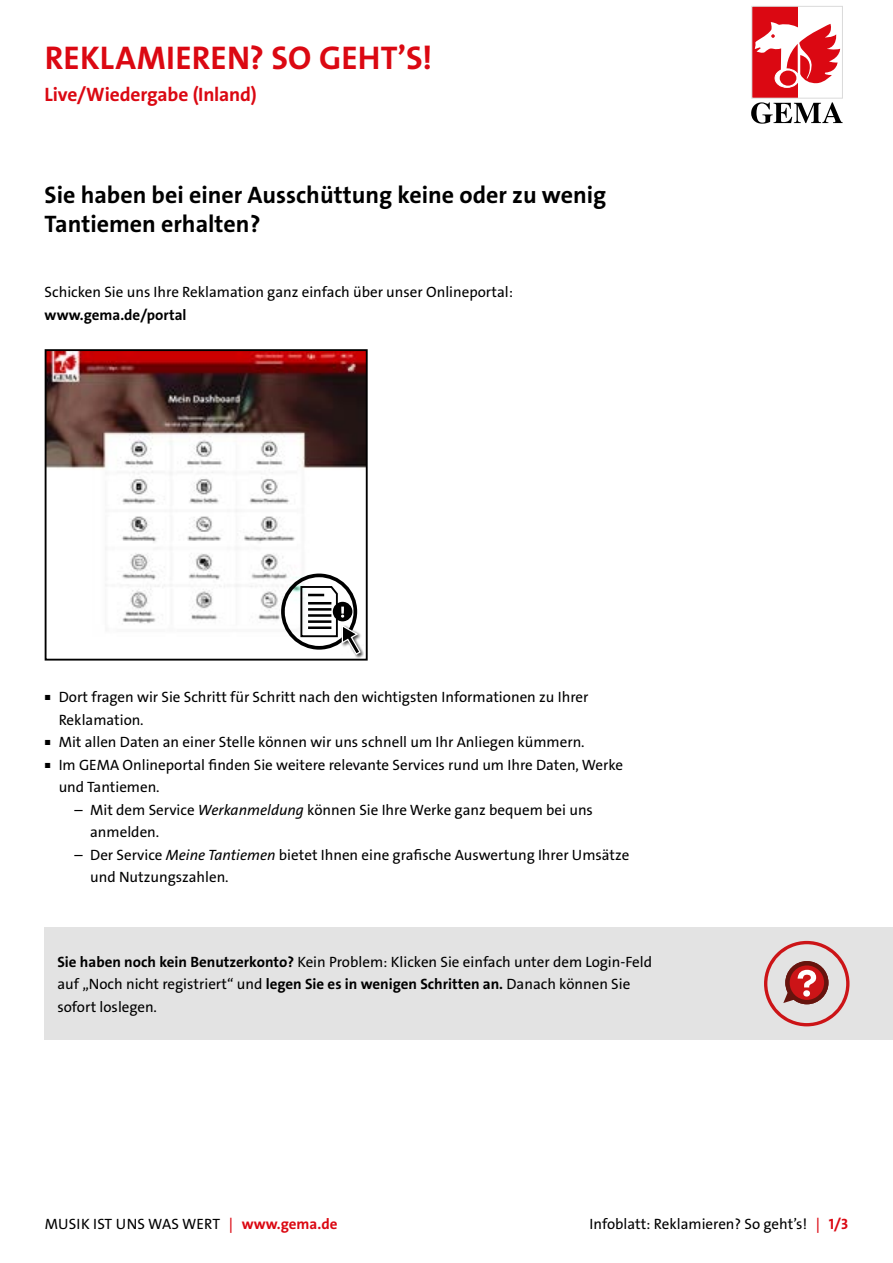
<style>
.page{position:relative;width:893px;height:1263px;background:#fff}
.page>*{position:absolute;margin:0;border:0;box-sizing:border-box;transform-origin:0 0}
.t1{font:33px "The Sans LP7 Bld";letter-spacing:.005em;color:#db0812}
.t2{font:24px/28.8px "The Sans LP7 Bld";color:#000}
.t3{font:19.5px "The Sans LP7 Bld";letter-spacing:-.005em;color:#db0812}
.t4{font:15px/22.5px "The Sans LP5 Plain";color:#000}
.t5{font:15px "The Sans LP7 Bld";color:#000}
.s1{font-size:7.5px}
.s2{font-family:"The Sans LP5 Plain IT"}
.s3{font-family:"The Sans LP7 Bld"}
.s4{color:#db0812}
.s5{font-family:"The Sans LP7 Bld";color:#db0812}
</style>
<div class="page">
<svg style="left:751px;top:102px;width:92px;height:22px"></svg>
<div style="left:752px;top:6px;width:46px;height:92px;background:#db0812"></div>
<div style="left:752px;top:6px;width:91px;height:92px;border:1px solid #dadada"></div>
<div style="left:775px;top:69px;width:24px;height:18px;background:#fff;border-radius:50%"></div>
<div style="left:775px;top:69px;width:24px;height:19px;border:1px solid #fff;border-radius:50%"></div>
<div style="left:780px;top:71px;width:16px;height:15px;border:2px solid #db0812;border-radius:50%"></div>
<svg style="left:755px;top:22px;width:85px;height:61px"></svg>
<div style="left:45px;top:927px;width:848px;height:113px;background:#e3e3e3"></div>
<svg style="left:764px;top:941px;width:85px;height:85px"></svg>
<img style="left:48px;top:352px;width:317px;height:272px">
<div style="left:45px;top:349px;width:323px;height:311px;border:2px solid #000"></div>
<div style="left:341px;top:625px;width:23px;height:34px;background:#000;opacity:.75"></div>
<svg style="left:281px;top:573px;width:81px;height:83px"></svg>
<h1 class="t1" style="left:45px;top:37px;width:389px">REKLAMIEREN? SO GEHT’S!</h1>
<h3 class="t3" style="left:45px;top:82px;width:214px">Live/Wiedergabe (Inland)</h3>
<h2 class="t2" style="left:45px;top:180px;width:563px">Sie haben bei einer Ausschüttung keine oder zu wenig<br>Tantiemen erhalten?</h2>
<p class="t4" style="left:45px;top:281px;width:470px">Schicken Sie uns Ihre Reklamation ganz einfach über unser Onlineportal:</p>
<p class="t5" style="left:45px;top:305px;width:143px">www.gema.de/portal</p>
<p class="t4" style="left:59px;top:686px;width:531px;text-indent:-14px"><span class="s1">■</span> Dort fragen wir Sie Schritt für Schritt nach den wichtigsten Informationen zu Ihrer<br>Reklamation.</p>
<p class="t4" style="left:45px;top:731px;width:541px"><span class="s1">■</span> Mit allen Daten an einer Stelle können wir uns schnell um Ihr Anliegen kümmern.</p>
<p class="t4" style="left:59px;top:754px;width:566px;text-indent:-14px"><span class="s1">■</span> Im GEMA Onlineportal finden Sie weitere relevante Services rund um Ihre Daten, Werke und Tantiemen.</p>
<p class="t4" style="left:90px;top:799px;width:504px;text-indent:-16px">– Mit dem Service <span class="s2">Werkanmeldung</span> können Sie Ihre Werke ganz bequem bei uns anmelden.</p>
<p class="t4" style="left:90px;top:844px;width:541px;text-indent:-16px">– Der Service <span class="s2">Meine Tantiemen</span> bietet Ihnen eine grafische Auswertung Ihrer Umsätze und Nutzungszahlen.</p>
<p class="t4" style="left:57px;top:950px;width:596px"><span class="s3">Sie haben noch kein Benutzerkonto?</span> Kein Problem: Klicken Sie einfach unter dem Login-Feld auf „Noch nicht registriert“ und <span class="s3">legen Sie es in wenigen Schritten an.</span> Danach können Sie sofort loslegen.</p>
<p class="t4" style="left:45px;top:1213px;width:294px">MUSIK IST UNS WAS WERT <span class="s4">•</span> <span class="s5">www.gema.de</span></p>
<p class="t4" style="left:589px;top:1213px;width:260px">Infoblatt: Reklamieren? So geht’s! <span class="s4">•</span> <span class="s5">1/3</span></p>
</div>
